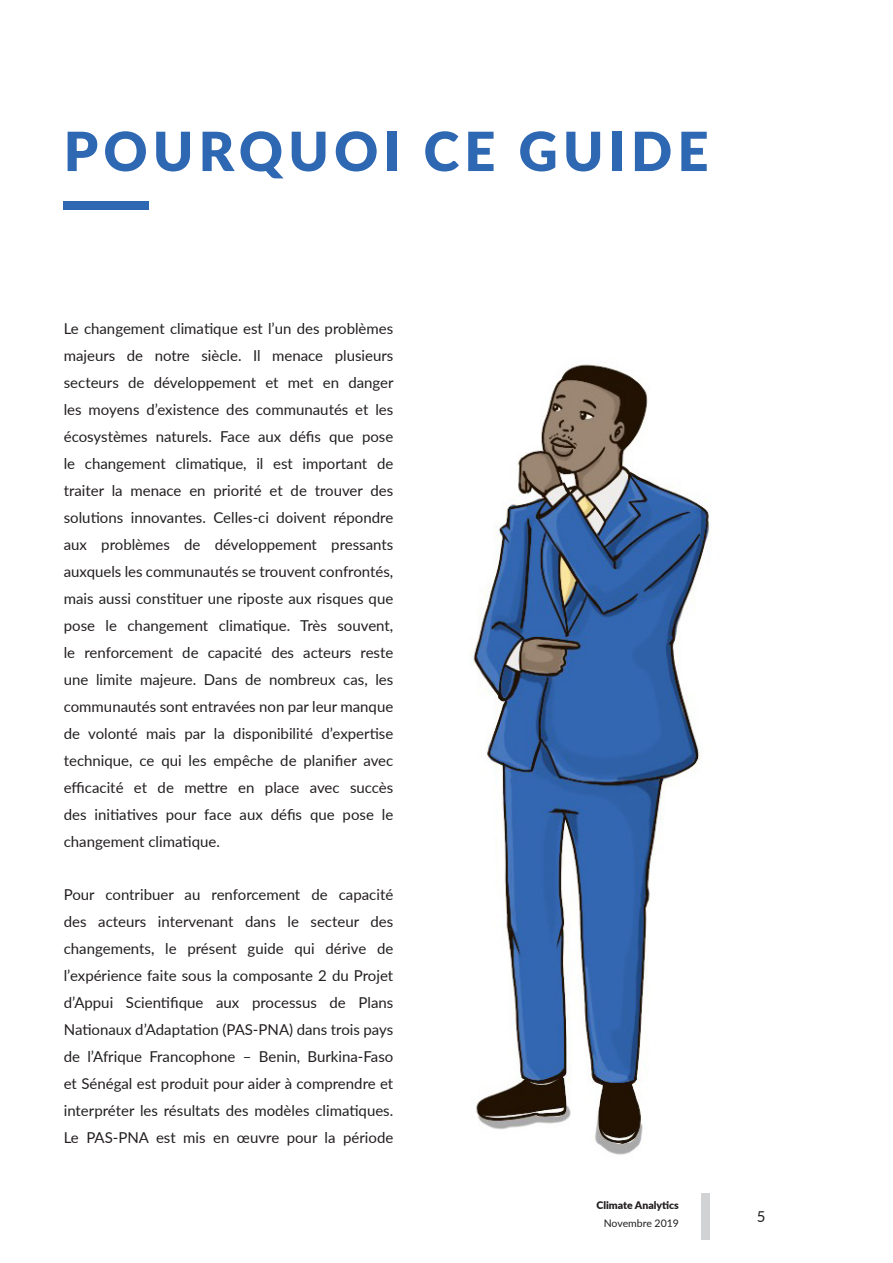
<style>
.page{position:relative;width:893px;height:1263px;background:#fff}
.page>*{position:absolute;margin:0;border:0;box-sizing:border-box;transform-origin:0 0}
.Style_de_paragraphe{font:900 54px "Lato";letter-spacing:.1em;color:#2e67b2}
.t1{font:15px/27px "Lato";color:#231f20;text-align:justify}
.t2{font:900 10.5px "Lato";color:#231f20}
.t3{font:10.5px "Lato";color:#231f20}
</style>
<div class="page">
<div style="left:702px;top:1193px;width:8px;height:46px;background:#d1d2d4"></div>
<div style="left:64px;top:201px;width:85px;height:8px;background:#2e67b2"></div>
<img style="left:471px;top:364px;width:239px;height:791px">
<p class="Style_de_paragraphe" style="left:64px;top:111px;width:646px">POURQUOI CE GUIDE</p>
<p class="t1" style="left:64px;top:314px;width:331px">Le changement climatique est l’un des problèmes majeurs de notre siècle. Il menace plusieurs secteurs de développement et met en danger les moyens d’existence des communautés et les écosystèmes naturels. Face aux défis que pose le changement climatique, il est important de traiter la menace en priorité et de trouver des solutions innovantes. Celles-ci doivent répondre aux problèmes de développement pressants auxquels les communautés se trouvent confrontés, mais aussi constituer une riposte aux risques que pose le changement climatique. Très souvent, le renforcement de capacité des acteurs reste une limite majeure. Dans de nombreux cas, les communautés sont entravées non par leur manque de volonté mais par la disponibilité d’expertise technique, ce qui les empêche de planifier avec efficacité et de mettre en place avec succès des initiatives pour face aux défis que pose le changement climatique.</p>
<p class="t1" style="left:64px;top:880px;width:331px">Pour contribuer au renforcement de capacité des acteurs intervenant dans le secteur des changements, le présent guide qui dérive de l’expérience faite sous la composante 2 du Projet d’Appui Scientifique aux processus de Plans Nationaux d’Adaptation (PAS-PNA) dans trois pays de l’Afrique Francophone – Benin, Burkina-Faso et Sénégal est produit pour aider à comprendre et interpréter les résultats des modèles climatiques.<br>Le PAS-PNA est mis en œuvre pour la période</p>
<p class="t2" style="left:596px;top:1197px;width:84px">Climate Analytics</p>
<p class="t3" style="left:604px;top:1215px;width:77px">Novembre 2019</p>
<p class="t1" style="left:757px;top:1203px;width:10px">5</p>
</div>
